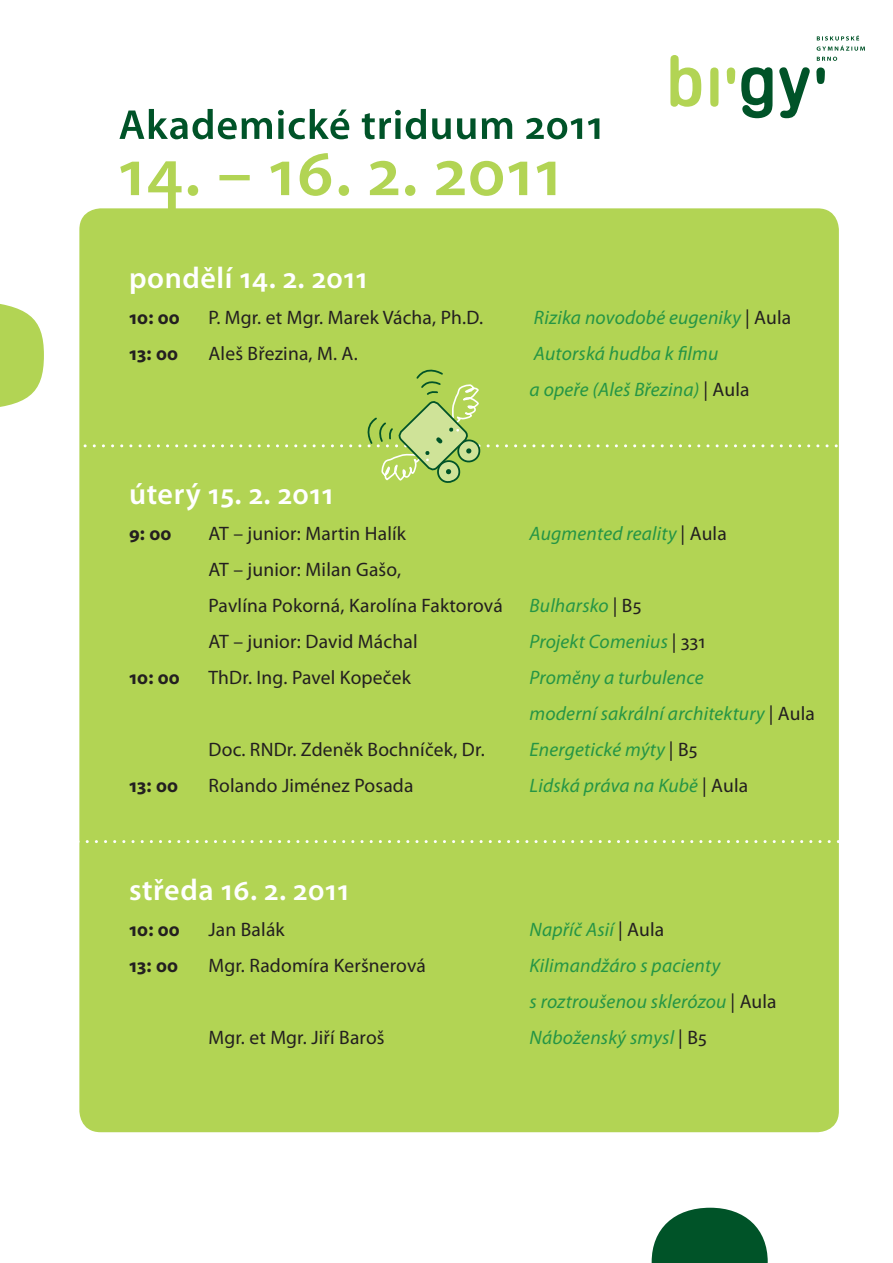
<style>
.page{position:relative;width:893px;height:1263px;background:#fff}
.page>*{position:absolute;margin:0;border:0;box-sizing:border-box;transform-origin:0 0}
.t1{font:600 30px "Myriad Pro";letter-spacing:.02em;color:#fff}
.t2{font:italic 19.5px/36px "Myriad Pro";letter-spacing:.01em;color:#259545}
.t3{font:19.5px/36px "Myriad Pro";letter-spacing:.01em;color:#231f20}
.t4{font:700 19.5px "Myriad Pro";letter-spacing:.01em;color:#231f20}
.s1{font-style:normal;color:#231f20}
</style>
<div class="page">
<svg style="left:0;top:304px;width:44px;height:103px"></svg>
<svg style="left:652px;top:1208px;width:116px;height:55px"></svg>
<svg style="left:120px;top:153px;width:435px;height:55px"></svg>
<svg style="left:119px;top:109px;width:480px;height:30px"></svg>
<div style="left:79px;top:208px;width:760px;height:924px;background:#b2d454;border-radius:21px"></div>
<svg style="left:79px;top:840px;width:760px;height:3px"></svg>
<svg style="left:727px;top:67px;width:8px;height:17px"></svg>
<svg style="left:670px;top:55px;width:48px;height:52px"></svg>
<svg style="left:741px;top:67px;width:69px;height:51px"></svg>
<svg style="left:816px;top:67px;width:9px;height:17px"></svg>
<svg style="left:817px;top:35px;width:48px;height:16px"></svg>
<svg style="left:817px;top:57px;width:20px;height:4px"></svg>
<svg style="left:79px;top:364px;width:760px;height:122px"></svg>
<h1 class="t1" style="left:129px;top:261px;width:240px">pondělí 14. 2. 2011</h1>
<p class="t4" style="left:129px;top:305px;width:52px">10: 00</p>
<p class="t3" style="left:209px;top:299px;width:276px">P. Mgr. et Mgr. Marek Vácha, Ph.D.</p>
<p class="t2" style="left:534px;top:300px;width:259px">Rizika novodobé eugeniky <span class="s1">| Aula</span></p>
<p class="t4" style="left:129px;top:341px;width:51px">13: 00</p>
<p class="t3" style="left:209px;top:335px;width:151px">Aleš Březina, M. A.</p>
<p class="t2" style="left:530px;top:336px;width:222px">Autorská hudba k filmu<br>a opeře (Aleš Březina) <span class="s1">| Aula</span></p>
<h1 class="t1" style="left:129px;top:477px;width:206px">úterý 15. 2. 2011</h1>
<p class="t4" style="left:129px;top:521px;width:44px">9: 00</p>
<p class="t3" style="left:209px;top:515px;width:199px">AT – junior: Martin Halík</p>
<p class="t2" style="left:530px;top:516px;width:199px">Augmented reality <span class="s1">| Aula</span></p>
<p class="t3" style="left:209px;top:551px;width:296px">AT – junior: Milan Gašo,<br>Pavlína Pokorná, Karolína Faktorová</p>
<p class="t2" style="left:530px;top:588px;width:113px">Bulharsko <span class="s1">| B5</span></p>
<p class="t3" style="left:209px;top:623px;width:211px">AT – junior: David Máchal</p>
<p class="t2" style="left:530px;top:624px;width:177px">Projekt Comenius <span class="s1">| 331</span></p>
<p class="t4" style="left:129px;top:665px;width:52px">10: 00</p>
<p class="t3" style="left:209px;top:659px;width:204px">ThDr. Ing. Pavel Kopeček</p>
<p class="t2" style="left:530px;top:660px;width:287px">Proměny a turbulence<br>moderní sakrální architektury <span class="s1">| Aula</span></p>
<p class="t3" style="left:209px;top:731px;width:278px">Doc. RNDr. Zdeněk Bochníček, Dr.</p>
<p class="t2" style="left:530px;top:732px;width:169px">Energetické mýty <span class="s1">| B5</span></p>
<p class="t4" style="left:129px;top:773px;width:51px">13: 00</p>
<p class="t3" style="left:209px;top:767px;width:207px">Rolando Jiménez Posada</p>
<p class="t2" style="left:530px;top:768px;width:220px">Lidská práva na Kubě <span class="s1">| Aula</span></p>
<h1 class="t1" style="left:129px;top:873px;width:221px">středa 16. 2. 2011</h1>
<p class="t4" style="left:129px;top:917px;width:52px">10: 00</p>
<p class="t3" style="left:209px;top:911px;width:78px">Jan Balák</p>
<p class="t2" style="left:530px;top:912px;width:136px">Napříč Asií <span class="s1">| Aula</span></p>
<p class="t4" style="left:129px;top:953px;width:51px">13: 00</p>
<p class="t3" style="left:209px;top:947px;width:219px">Mgr. Radomíra Keršnerová</p>
<p class="t2" style="left:530px;top:948px;width:249px">Kilimandžáro s pacienty<br>s roztroušenou sklerózou <span class="s1">| Aula</span></p>
<p class="t3" style="left:209px;top:1019px;width:178px">Mgr. et Mgr. Jiří Baroš</p>
<p class="t2" style="left:530px;top:1020px;width:179px">Náboženský smysl <span class="s1">| B5</span></p>
</div>
